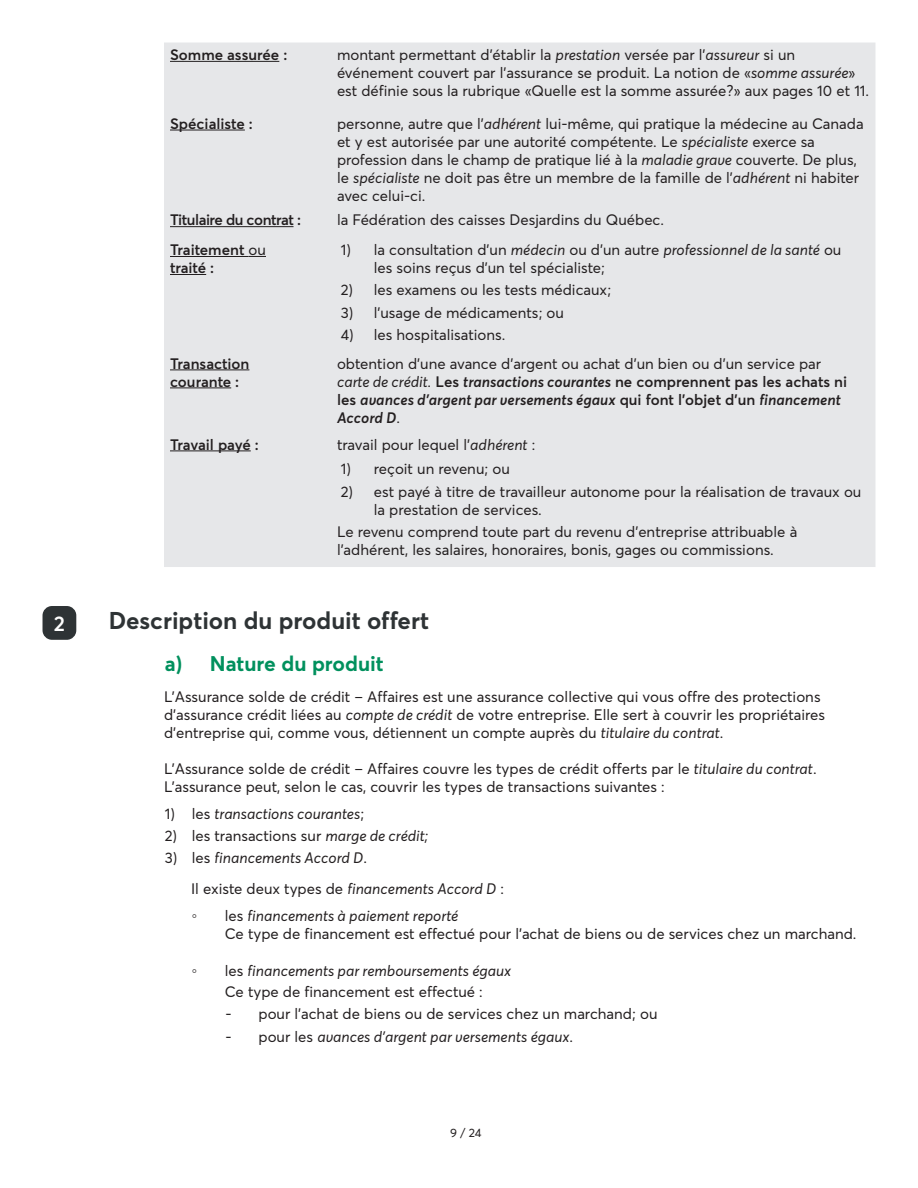
<style>
.page{position:relative;width:918px;height:1188px;background:#fff}
.page>*{position:absolute;margin:0;border:0;box-sizing:border-box;transform-origin:0 0}
.t1{font:700 24px "Averta";color:#2e3335}
.t2{font:700 21px "Averta";color:#00905d}
.t3{font:600 21px "Averta";color:#fff}
.t4{font:15px/18px "Averta";color:#231f20}
.t5{font:italic 600 15px/18px "Averta";color:#231f20}
.t6{font:italic 15px/31.2px "Averta";color:#231f20}
.t7{font:600 15px/18px "Averta";color:#231f20}
.t8{font:600 15px "Averta";letter-spacing:-.03em;color:#231f20}
.t9{font:600 15px "Averta";letter-spacing:-.02em;color:#231f20}
.t10{font:15px "Arial";color:#231f20}
.t11{font:12px "Averta";color:#231f20}
.s1{font-style:italic}
.s2{font-weight:400}
.s3{font-weight:400;font-style:normal}
.s4{font-style:normal}
</style>
<div class="page">
<div style="left:164px;top:43px;width:711px;height:524px;background:#e6e7e9"></div>
<hr style="left:170px;top:61px;width:109px;height:1px;background:#231f20">
<hr style="left:170px;top:130px;width:75px;height:1px;background:#231f20">
<hr style="left:170px;top:226px;width:124px;height:1px;background:#231f20">
<hr style="left:170px;top:256px;width:79px;height:1px;background:#231f20">
<svg style="left:249px;top:256px;width:17px;height:1px"></svg>
<hr style="left:170px;top:274px;width:36px;height:1px;background:#231f20">
<hr style="left:170px;top:370px;width:79px;height:1px;background:#231f20">
<hr style="left:170px;top:388px;width:61px;height:1px;background:#231f20">
<hr style="left:170px;top:451px;width:81px;height:1px;background:#231f20">
<div style="left:43px;top:606px;width:33px;height:34px;background:#2e3335;border-radius:9px"></div>
<p class="t7" style="left:170px;top:46px;width:119px">Somme assurée :</p>
<p class="t4" style="left:337px;top:46px;width:534px">montant permettant d'établir la <span class="s1">prestation</span> versée par l’<span class="s1">assureur</span> si un événement couvert par l’assurance se produit. La notion de «<span class="s1">somme assurée</span> » est définie sous la rubrique «Quelle est la somme assurée ?» aux pages 10 et 11.</p>
<p class="t7" style="left:170px;top:114px;width:84px">Spécialiste :</p>
<p class="t4" style="left:337px;top:114px;width:528px">personne, autre que l'<span class="s1">adhérent</span> lui-même, qui pratique la médecine au Canada et y est autorisée par une autorité compétente. Le <span class="s1">spécialiste</span> exerce sa profession dans le champ de pratique lié à la <span class="s1">maladie grave</span> couverte. De plus, le <span class="s1">spécialiste</span> ne doit pas être un membre de la famille de l'<span class="s1">adhérent</span> ni habiter avec celui-ci.</p>
<p class="t8" style="left:170px;top:211px;width:133px">Titulaire du contrat :</p>
<p class="t4" style="left:337px;top:211px;width:329px">la Fédération des caisses Desjardins du Québec.</p>
<p class="t7" style="left:170px;top:241px;width:97px">Traitement <span class="s2">ou </span>traité :</p>
<p class="t4" style="left:374px;top:241px;width:469px;text-indent:-33px">1) la consultation d’un <span class="s1">médecin</span> ou d’un autre <span class="s1">professionnel de la santé</span> ou les soins reçus d’un tel spécialiste ;</p>
<p class="t4" style="left:341px;top:281px;width:272px">2) les examens ou les tests médicaux ;</p>
<p class="t4" style="left:341px;top:303px;width:225px">3) l’usage de médicaments ; ou</p>
<p class="t4" style="left:341px;top:326px;width:166px">4) les hospitalisations.</p>
<p class="t7" style="left:170px;top:354px;width:81px">Transaction courante :</p>
<p class="t5" style="left:337px;top:355px;width:512px"><span class="s3">obtention d’une avance d’argent ou achat d’un bien ou d’un service par </span><span class="s2">carte de crédit.</span> <span class="s4">Les</span> transactions courantes <span class="s4">ne comprennent pas les achats ni les</span> avances d’argent par versements égaux <span class="s4">qui font l’objet d’un</span> financement Accord D<span class="s3">.</span></p>
<p class="t9" style="left:170px;top:435px;width:90px">Travail payé :</p>
<p class="t4" style="left:337px;top:435px;width:200px">travail pour lequel l'<span class="s1">adhérent</span> :</p>
<p class="t4" style="left:341px;top:460px;width:171px">1) reçoit un revenu ; ou</p>
<p class="t4" style="left:374px;top:482px;width:489px;text-indent:-33px">2) est payé à titre de travailleur autonome pour la réalisation de travaux ou la prestation de services.</p>
<p class="t4" style="left:337px;top:522px;width:462px">Le revenu comprend toute part du revenu d’entreprise attribuable à l’adhérent, les salaires, honoraires, bonis, gages ou commissions.</p>
<h1 class="t1" style="left:43px;top:605px;width:387px">2. Description du produit offert</h1>
<h2 class="t2" style="left:165px;top:651px;width:220px">a) Nature du produit</h2>
<p class="t4" style="left:164px;top:688px;width:663px">L’Assurance solde de crédit – Affaires est une assurance collective qui vous offre des protections d’assurance crédit liées au <span class="s1">compte de crédit</span> de votre entreprise. Elle sert à couvrir les propriétaires d'entreprise qui, comme vous, détiennent un compte auprès du <span class="s1">titulaire du contrat</span>.</p>
<p class="t4" style="left:164px;top:760px;width:654px">L’Assurance solde de crédit – Affaires couvre les types de crédit offerts par le <span class="s1">titulaire du contrat</span>.<br>L’assurance peut, selon le cas, couvrir les types de transactions suivantes :</p>
<p class="t6" style="left:165px;top:798px;width:201px"><span class="s4">1) les</span> transactions courantes <span class="s4">;</span></p>
<p class="t4" style="left:165px;top:826px;width:265px">2) les transactions sur <span class="s1">marge de crédit;</span></p>
<p class="t6" style="left:191px;top:843px;width:315px;text-indent:-26px"><span class="s4">3) les</span> financements Accord D<span class="s4">.<br>Il existe deux types de</span> financements Accord D <span class="s4">:</span></p>
<p class="t10" style="left:192px;top:905px;width:7px">◦</p>
<p class="t4" style="left:225px;top:906px;width:633px">les <span class="s1">financements à paiement reporté<br></span>Ce type de financement est effectué pour l’achat de biens ou de services chez un marchand.</p>
<p class="t10" style="left:192px;top:960px;width:7px">◦</p>
<p class="t4" style="left:225px;top:960px;width:288px;line-height:21px">les <span class="s1">financements par remboursements égaux<br></span>Ce type de financement est effectué :</p>
<p class="t4" style="left:226px;top:1005px;width:434px">- pour l’achat de biens ou de services chez un marchand ; ou</p>
<p class="t6" style="left:226px;top:1021px;width:349px"><span class="s4">- pour les</span> avances d’argent par versements égaux<span class="s4">.</span></p>
<h2 class="t3" style="left:54px;top:610px;width:13px">2</h2>
<p class="t11" style="left:450px;top:1125px;width:33px">9 / 24</p>
</div>
